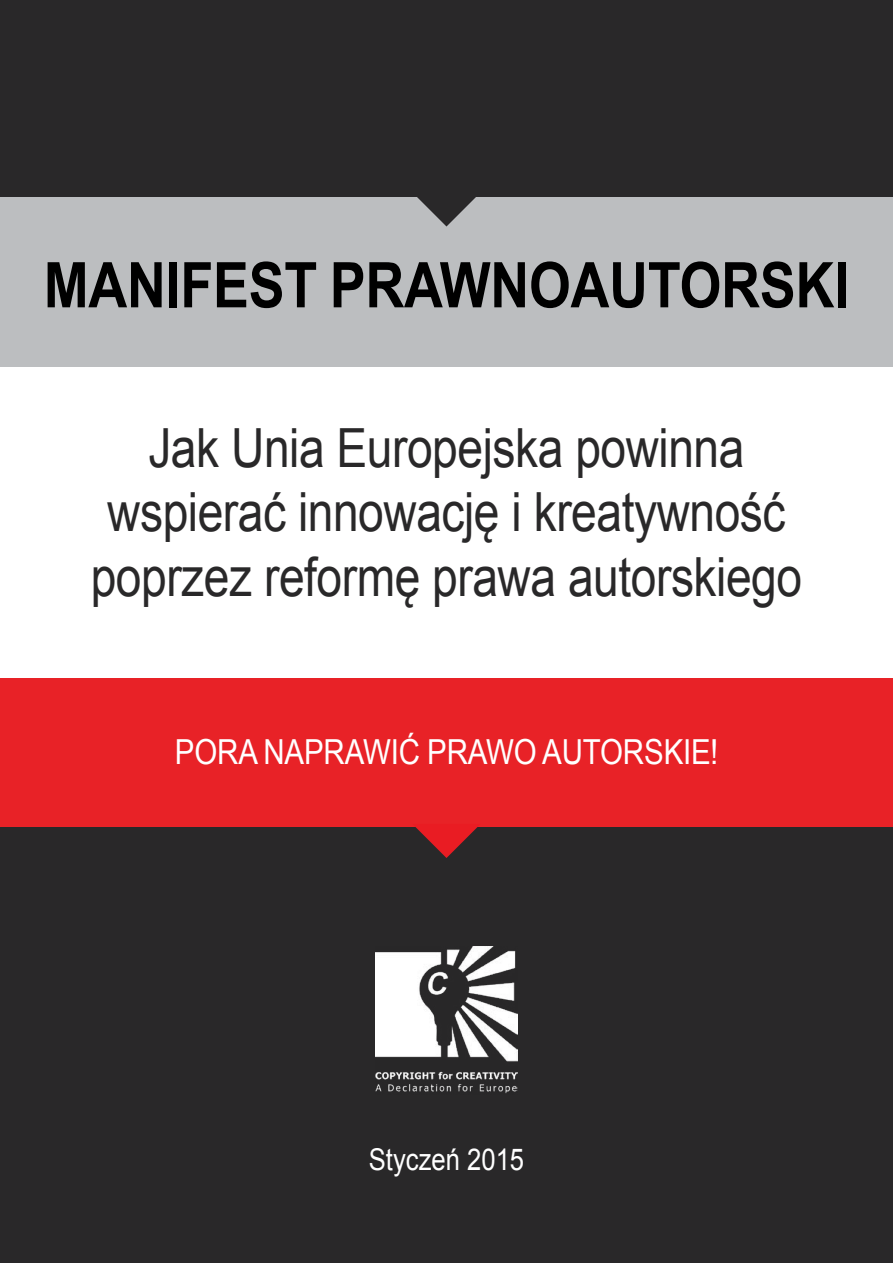
<style>
.page{position:relative;width:893px;height:1263px;background:#292829}
.page>*{position:absolute;margin:0;border:0;box-sizing:border-box;transform-origin:0 0}
.t1{font:700 63px "Arial";letter-spacing:-.005em;color:#000;scale:.85 1}
.t2{font:54px/64.8px "Arial";letter-spacing:-.01em;color:#292829;text-align:center;scale:.86 1}
.t3{font:34.5px "Arial";letter-spacing:-.005em;color:#fff;scale:.86 1}
.t4{font:30px "Arial";color:#fff;scale:.86 1}
</style>
<div class="page">
<div style="left:0;top:303px;width:893px;height:440px;background:#fff"></div>
<img style="left:376px;top:946px;width:141px;height:149px">
<div style="left:0;top:678px;width:893px;height:149px;background:#e82227"></div>
<svg style="left:412px;top:827px;width:69px;height:31px;background:#7f2226"></svg>
<div style="left:0;top:198px;width:893px;height:169px;background:#bcbec0"></div>
<svg style="left:412px;top:192px;width:69px;height:35px"></svg>
<p class="t1" style="left:44px;top:241px;width:949px">MANIFEST PRAWNOAUTORSKI</p>
<p class="t2" style="left:91px;top:415px;width:829px">Jak Unia Europejska powinna wspierać innowację i kreatywność poprzez reformę prawa autorskiego</p>
<p class="t3" style="left:175px;top:728px;width:633px">Pora naprawić prawo autors kie!</p>
<p class="t4" style="left:369px;top:1139px;width:182px">Styczeń 2015</p>
</div>
